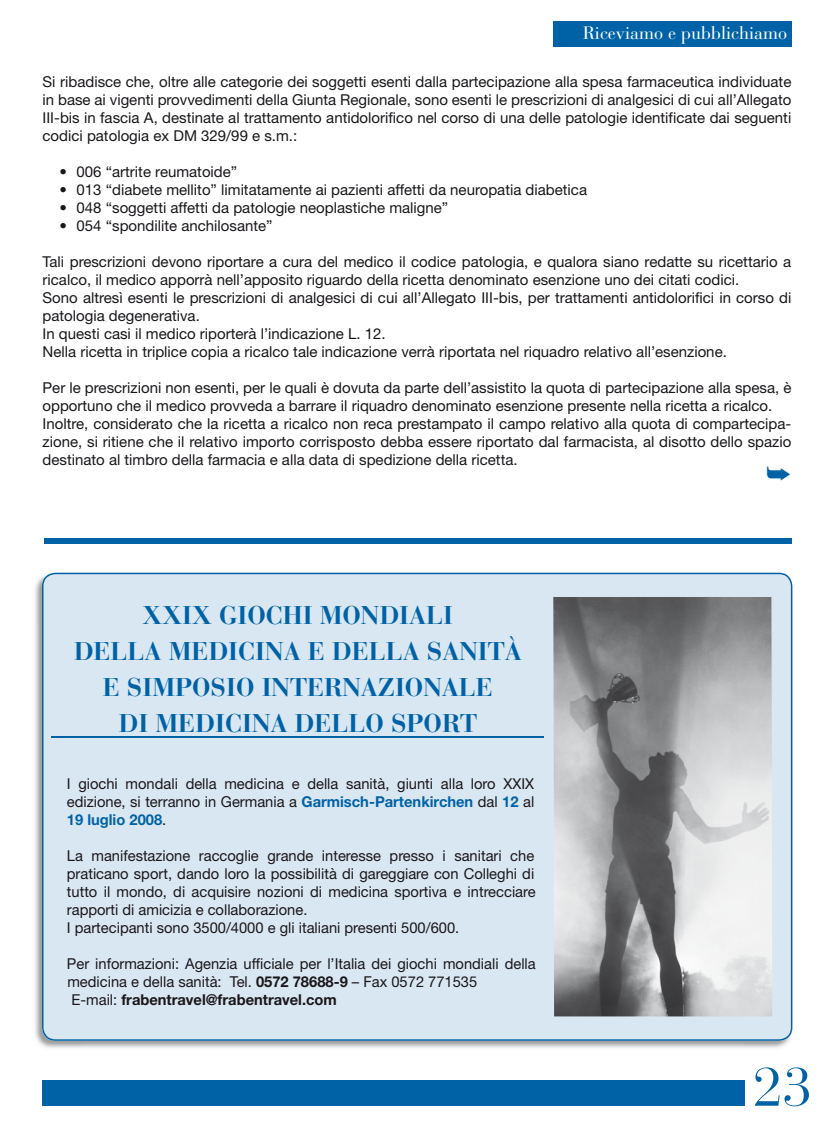
<style>
.page{position:relative;width:834px;height:1127px;background:#fff}
.page>*{position:absolute;margin:0;border:0;box-sizing:border-box;transform-origin:0 0}
.t1{font:700 25.5px/36px "Bauer Bodoni";color:#0062a6;text-align:center}
.t2{font:18px "Bauer Bodoni";color:#fff}
.t3{font:15px/18px "Helvetica Neue";color:#1a171b}
.s1{font-weight:700;color:#0062a6}
.s2{font-weight:700}
</style>
<div class="page">
<div style="left:553px;top:21px;width:238px;height:26px;background:#0062a6"></div>
<img style="left:35px;top:572px;width:758px;height:52px">
<img style="left:35px;top:624px;width:47px;height:424px">
<img style="left:743px;top:624px;width:50px;height:424px">
<div style="left:42px;top:573px;width:750px;height:468px;background:#d9e7f2"></div>
<hr style="left:52px;top:736px;width:492px;height:2px;background:#0062a6">
<img style="left:553px;top:597px;width:219px;height:157px">
<img style="left:553px;top:702px;width:131px;height:314px">
<img style="left:684px;top:754px;width:88px;height:262px">
<div style="left:43px;top:1080px;width:701px;height:26px;background:#0062a6"></div>
<div style="left:44px;top:538px;width:747px;height:5px;background:#0062a6"></div>
<p class="t2" style="left:583px;top:22px;width:206px">Riceviamo e pubblichiamo</p>
<p class="t3" style="left:43px;top:72px;width:750px;text-align:justify">Si ribadisce che, oltre alle categorie dei soggetti esenti dalla partecipazione alla spesa farmaceutica individuate in base ai vigenti provvedimenti della Giunta Regionale, sono esenti le prescrizioni di analgesici di cui all’Allegato III-bis in fascia A, destinate al trattamento antidolorifico nel corso di una delle patologie identificate dai seguenti codici patologia ex DM 329/99 e s.m.:</p>
<p class="t3" style="left:60px;top:162px;width:179px">• 006 “artrite reumatoide”</p>
<p class="t3" style="left:60px;top:180px;width:529px">• 013 “diabete mellito” limitatamente ai pazienti affetti da neuropatia diabetica</p>
<p class="t3" style="left:60px;top:198px;width:390px">• 048 “soggetti affetti da patologie neoplastiche maligne”</p>
<p class="t3" style="left:60px;top:216px;width:214px">• 054 “spondilite anchilosante”</p>
<p class="t3" style="left:43px;top:252px;width:750px">Tali prescrizioni devono riportare a cura del medico il codice patologia, e qualora siano redatte su ricettario a ricalco, il medico apporrà nell’apposito riguardo della ricetta denominato esenzione uno dei citati codici.<br>Sono altresì esenti le prescrizioni di analgesici di cui all’Allegato III-bis, per trattamenti antidolorifici in corso di patologia degenerativa.<br>In questi casi il medico riporterà l’indicazione L. 12.<br>Nella ricetta in triplice copia a ricalco tale indicazione verrà riportata nel riquadro relativo all’esenzione.</p>
<p class="t3" style="left:43px;top:378px;width:750px">Per le prescrizioni non esenti, per le quali è dovuta da parte dell’assistito la quota di partecipazione alla spesa, è opportuno che il medico provveda a barrare il riquadro denominato esenzione presente nella ricetta a ricalco.<br>Inoltre, considerato che la ricetta a ricalco non reca prestampato il campo relativo alla quota di compartecipa&shy;zione, si ritiene che il relativo importo corrisposto debba essere riportato dal farmacista, al disotto dello spazio destinato al timbro della farmacia e alla data di spedizione della ricetta.</p>
<h1 class="t1" style="left:74px;top:597px;width:449px">XXIX GIOCHI MONDIALI<br>DELLA MEDICINA E DELLA SANITÀ<br>E SIMPOSIO INTERNAZIONALE<br>DI MEDICINA DELLO SPORT</h1>
<p class="t3" style="left:67px;top:774px;width:469px;text-align:justify">I giochi mondali della medicina e della sanità, giunti alla loro XXIX edizione, si terranno in Germania a <span class="s1">Garmisch-Partenkirchen</span> dal <span class="s1">12</span> al <span class="s1">19 luglio 2008</span>.</p>
<p class="t3" style="left:67px;top:846px;width:470px">La manifestazione raccoglie grande interesse presso i sanitari che praticano sport, dando loro la possibilità di gareggiare con Colleghi di tutto il mondo, di acquisire nozioni di medicina sportiva e intrecciare rapporti di amicizia e collaborazione.<br>I partecipanti sono 3500/4000 e gli italiani presenti 500/600.</p>
<p class="t3" style="left:67px;top:954px;width:470px">Per informazioni: Agenzia ufficiale per l’Italia dei giochi mondiali della medicina e della sanità: Tel. <span class="s2">0572 78688-9</span> – Fax 0572 771535<br>E-mail: <span class="s2">frabentravel@frabentravel.com</span></p>
</div>
